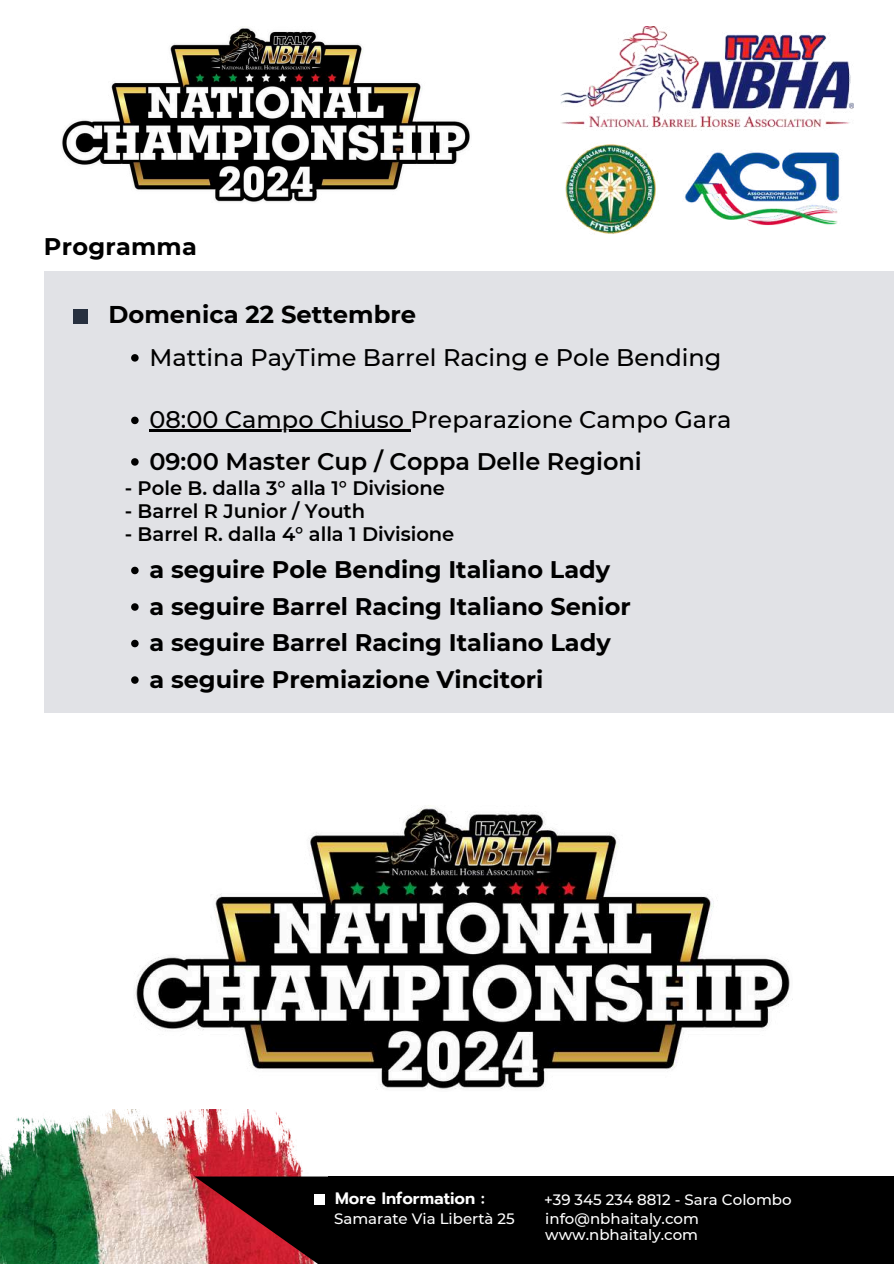
<style>
.page{position:relative;width:894px;height:1264px;background:#fff}
.page>*{position:absolute;margin:0;border:0;box-sizing:border-box;transform-origin:0 0}
.t1{font:700 24.3px "Montserrat";color:#000}
.t2{font:700 24px/36.5px "Montserrat";color:#000}
.t3{font:500 24px "Montserrat";color:#000}
.t4{font:600 24px "Montserrat";color:#000}
.t5{font:600 19.5px "Montserrat";color:#000}
.t6{font:600 16.5px "Prompt";color:#fff}
.t7{font:500 15px "Montserrat";color:#fff}
</style>
<div class="page">
<img style="left:0;top:1109px;width:303px;height:154px">
<svg style="left:194px;top:1176px;width:134px;height:87px"></svg>
<div style="left:328px;top:1176px;width:565px;height:87px;background:#000"></div>
<div style="left:44px;top:271px;width:849px;height:442px;background:#e1e2e6"></div>
<div style="left:314px;top:1194px;width:10px;height:11px;background:#fff"></div>
<img style="left:560px;top:26px;width:293px;height:105px">
<img style="left:684px;top:150px;width:157px;height:76px">
<img style="left:565px;top:144px;width:91px;height:90px">
<div style="left:73px;top:309px;width:14px;height:14px;background:#27303f"></div>
<svg style="left:131px;top:354px;width:8px;height:7px"></svg>
<svg style="left:131px;top:416px;width:8px;height:8px"></svg>
<hr style="left:149px;top:429px;width:32px;height:2px;background:#000">
<hr style="left:181px;top:429px;width:229px;height:2px;background:#000">
<svg style="left:131px;top:458px;width:8px;height:7px"></svg>
<svg style="left:131px;top:566px;width:8px;height:8px"></svg>
<svg style="left:131px;top:603px;width:8px;height:7px"></svg>
<svg style="left:131px;top:639px;width:8px;height:8px"></svg>
<svg style="left:131px;top:676px;width:8px;height:7px"></svg>
<img style="left:62px;top:26px;width:408px;height:176px">
<img style="left:134px;top:805px;width:656px;height:285px">
<p class="t2" style="left:44px;top:228px;width:154px">Programma</p>
<p class="t1" style="left:109px;top:300px;width:309px">Domenica 22 Settembre</p>
<p class="t3" style="left:149px;top:342px;width:573px">Mattina PayTime Barrel Racing e Pole Bending</p>
<p class="t3" style="left:149px;top:405px;width:583px">08:00 Campo Chiuso Preparazione Campo Gara</p>
<p class="t4" style="left:149px;top:446px;width:494px">09:00 Master Cup / Coppa Delle Regioni</p>
<p class="t5" style="left:125px;top:476px;width:321px">- Pole B. dalla 3° alla 1° Divisione</p>
<p class="t5" style="left:125px;top:499px;width:242px">- Barrel R Junior / Youth</p>
<p class="t5" style="left:125px;top:522px;width:331px">- Barrel R. dalla 4° alla 1 Divisione</p>
<p class="t2" style="left:149px;top:551px;width:482px">a seguire Pole Bending Italiano Lady a seguire Barrel Racing Italiano Senior a seguire Barrel Racing Italiano Lady a seguire Premiazione Vincitori</p>
<p class="t6" style="left:335px;top:1186px;width:151px">More Information :</p>
<p class="t7" style="left:334px;top:1209px;width:182px">Samarate Via Libertà 25</p>
<p class="t7" style="left:544px;top:1190px;width:249px">+39 345 234 8812 - Sara Colombo</p>
<p class="t7" style="left:545px;top:1225px;width:154px">www.nbhaitaly.com</p>
<p class="t7" style="left:545px;top:1209px;width:155px">info@nbhaitaly.com</p>
</div>
